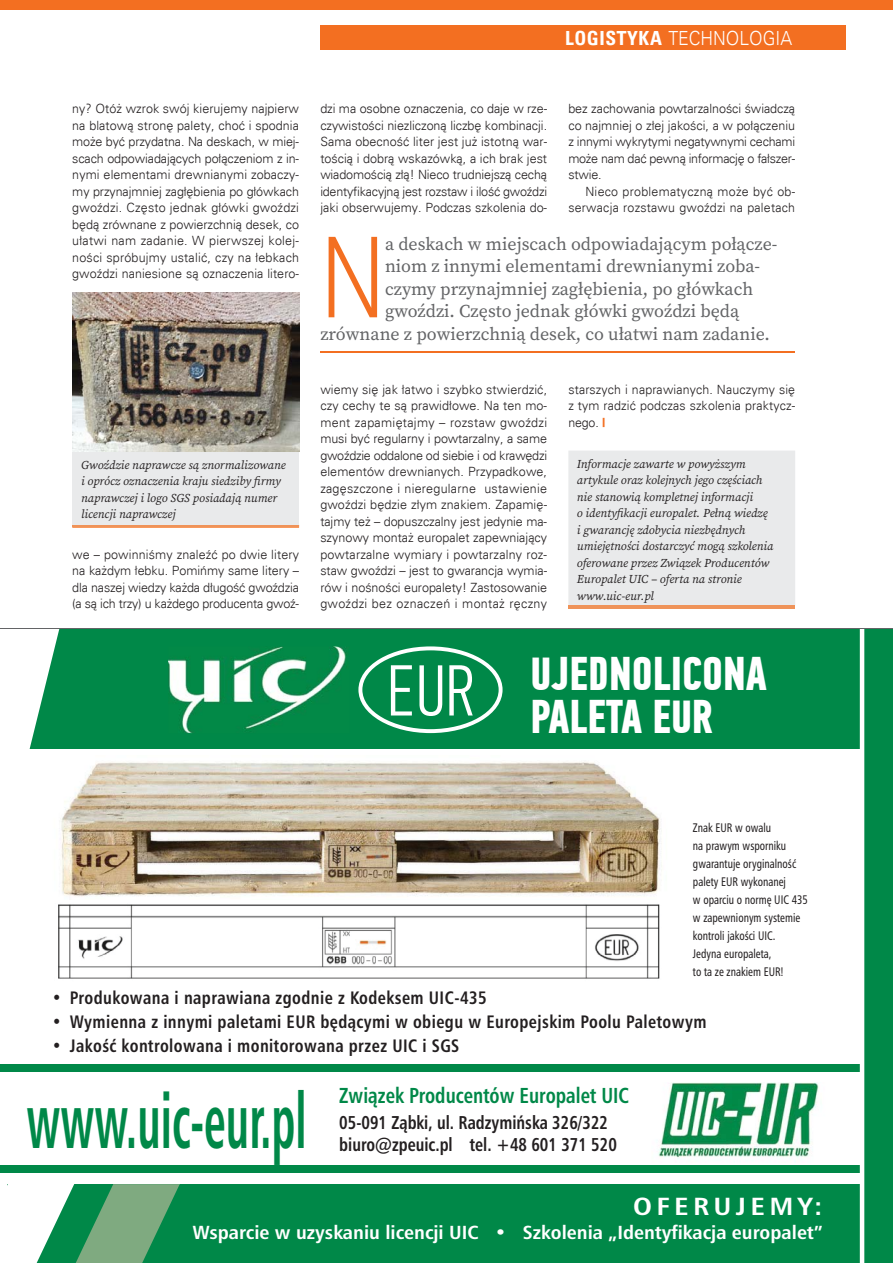
<style>
.page{position:relative;width:893px;height:1263px;background:#fff}
.page>*{position:absolute;margin:0;border:0;box-sizing:border-box;transform-origin:0 0}
.t1{font:300 111.9px "Univers";color:#f36f21;scale:.8 1}
.t2{font:700 75px "Humnst 777 Cn PL";color:#008848;scale:.58 1}
.t3{font:700 47.1px/43.3px "PF Din Text Comp Pro";color:#fff}
.t4{font:700 24px "Humnst 777 Cn PL";letter-spacing:.15em;color:#fff;scale:1.2 1}
.t5{font:700 21px "Humnst 777 Cn PL";color:#008848;scale:.9 1}
.t6{font:300 19.5px "Univers";color:#fff;scale:.9 1}
.t7{font:700 18.3px "Humnst 777 Cn PL";color:#fff;scale:1.1 1}
.t8{font:18px "Source Serif Pro";color:#636466}
.t9{font:700 18px/21.6px "Humnst 777 Cn PL";color:#231f20;scale:.9 1}
.t10{font:700 17.4px "Humnst 777 Cn PL";letter-spacing:.025em;color:#231f20;scale:.94 1}
.t11{font:300 12.75px/16.5px "Univers";letter-spacing:.005em;color:#231f20;text-align:justify}
.t12{font:italic 12px/16.5px "Source Serif Pro";color:#231f20}
.t13{font:12px/18px "Humnst 777 Cn PL";color:#231f20;scale:.88 1}
.s1{font-weight:700;font-stretch:condensed}
.s2{font-family:"Walter PRO";font-weight:700;color:#f36f21}
</style>
<div class="page">
<hr style="left:320px;top:351px;width:475px;height:2px;background:#f36f21">
<div style="left:73px;top:451px;width:226px;height:74px;background:#e9eaeb"></div>
<svg style="left:72px;top:525px;width:227px;height:3px"></svg>
<hr style="left:73px;top:525px;width:226px;height:2px;background:#ef9359">
<div style="left:320px;top:26px;width:526px;height:24px;background:#f36f21"></div>
<div style="left:0;top:0;width:893px;height:9px;background:#f36f21"></div>
<div style="left:7px;top:1184px;width:886px;height:79px;background:#008848"></div>
<svg style="left:7px;top:1184px;width:173px;height:79px"></svg>
<img style="left:58px;top:762px;width:604px;height:217px">
<img style="left:658px;top:1082px;width:161px;height:77px">
<div style="left:0;top:628px;width:893px;height:121px;background:#008848"></div>
<img style="left:168px;top:646px;width:179px;height:87px">
<svg style="left:358px;top:646px;width:145px;height:87px"></svg>
<div style="left:0;top:1064px;width:893px;height:8px;background:#008848"></div>
<div style="left:0;top:1165px;width:893px;height:8px;background:#008848"></div>
<svg style="left:0;top:629px;width:60px;height:150px"></svg>
<svg style="left:860px;top:629px;width:33px;height:634px"></svg>
<hr style="left:0;top:628px;width:893px;height:1px;background:#636466">
<img style="left:72px;top:293px;width:227px;height:158px">
<div style="left:568px;top:451px;width:227px;height:154px;background:#e9eaeb"></div>
<hr style="left:568px;top:605px;width:227px;height:3px;background:#ef9359">
<h3 class="t6" style="left:565px;top:26px;width:254px"><span class="s1">LOGISTYKA</span> TECHNOLOGIA</h3>
<p class="t11" style="left:72px;top:101px;width:228px">ny? Otóż wzrok swój kierujemy najpierw na blatową stronę palety, choć i spodnia może być przydatna. Na deskach, w miej&shy;scach odpowiadających połączeniom z in&shy;nymi elementami drewnianymi zobaczy&shy;my przynajmniej zagłębienia po główkach gwoździ. Często jednak główki gwoździ będą zrównane z powierzchnią desek, co ułatwi nam zadanie. W pierwszej kolej&shy;ności spróbujmy ustalić, czy na łebkach gwoździ naniesione są oznaczenia litero-</p>
<p class="t12" style="left:81px;top:457px;width:206px">Gwoździe naprawcze są znormalizowane i oprócz oznaczenia kraju siedziby firmy naprawczej i logo SGS posiadają numer licencji naprawczej</p>
<p class="t11" style="left:72px;top:546px;width:228px">we – powinniśmy znaleźć po dwie litery na każdym łebku. Pomińmy same litery – dla naszej wiedzy każda długość gwoździa (a są ich trzy) u każdego producenta gwoź-</p>
<p class="t11" style="left:320px;top:101px;width:228px">dzi ma osobne oznaczenia, co daje w rze&shy;czywistości niezliczoną liczbę kombinacji.<br>Sama obecność liter jest już istotną war&shy;tością i dobrą wskazówką, a ich brak jest wiadomością złą! Nieco trudniejszą cechą identyfikacyjną jest rozstaw i ilość gwoździ jaki obserwujemy. Podczas szkolenia do-</p>
<p class="t11" style="left:568px;top:101px;width:228px">bez zachowania powtarzalności świadczą co najmniej o złej jakości, a w połączeniu z innymi wykrytymi negatywnymi cechami może nam dać pewną informację o fałszer&shy;stwie.</p>
<p class="t11" style="left:568px;top:183px;width:228px;text-align:right">Nieco problematyczną może być ob&shy;serwacja rozstawu gwoździ na paletach</p>
<h1 class="t1" style="left:320px;top:210px;width:82px">N</h1>
<h3 class="t8" style="left:385px;top:235px;width:394px">a deskach w miejscach odpowiadającym połącze-</h3>
<h3 class="t8" style="left:385px;top:257px;width:377px">niom z innymi elementami drewnianymi zoba-</h3>
<h3 class="t8" style="left:385px;top:280px;width:370px">czymy przynajmniej zagłębienia, po główkach</h3>
<h3 class="t8" style="left:385px;top:302px;width:356px">gwoździ. Często jednak główki gwoździ będą</h3>
<h3 class="t8" style="left:320px;top:325px;width:451px">zrównane z powierzchnią desek, co ułatwi nam zadanie.</h3>
<p class="t11" style="left:320px;top:381px;width:228px">wiemy się jak łatwo i szybko stwierdzić, czy cechy te są prawidłowe. Na ten mo&shy;ment zapamiętajmy – rozstaw gwoździ musi być regularny i powtarzalny, a same gwoździe oddalone od siebie i od krawędzi elementów drewnianych. Przypadkowe, zagęszczone i nieregularne ustawienie gwoździ będzie złym znakiem. Zapamię&shy;tajmy też – dopuszczalny jest jedynie ma&shy;szynowy montaż europalet zapewniający powtarzalne wymiary i powtarzalny roz&shy;staw gwoździ – jest to gwarancja wymia&shy;rów i nośności europalety! Zastosowanie gwoździ bez oznaczeń i montaż ręczny</p>
<p class="t11" style="left:568px;top:381px;width:228px">starszych i naprawianych. Nauczymy się z tym radzić podczas szkolenia praktycz&shy;nego. <span class="s2">|</span></p>
<p class="t12" style="left:577px;top:457px;width:198px">Informacje zawarte w powyższym artykule oraz kolejnych jego częściach nie stanowią kompletnej informacji<br>o identyfikacji europalet. Pełną wiedzę i gwarancję zdobycia niezbędnych umiejętności dostarczyć mogą szkolenia oferowane przez Związek Producentów Europalet UIC – oferta na stronie www.uic-eur.pl</p>
<h3 class="t3" style="left:531px;top:656px;width:238px">UJEDNOLICONA<br>PALETA EUR</h3>
<p class="t13" style="left:693px;top:819px;width:132px">Znak EUR w owalu<br>na prawym wsporniku gwarantuje oryginalność palety EUR wykonanej<br>w oparciu o normę UIC 435 w zapewnionym systemie kontroli jakości UIC.<br>Jedyna europaleta,<br>to ta ze znakiem EUR!</p>
<h3 class="t10" style="left:52px;top:990px;width:464px">• Produkowana i naprawiana zgodnie z Kodeksem UIC-435</h3>
<h3 class="t10" style="left:52px;top:1013px;width:698px">• Wymienna z innymi paletami EUR będącymi w obiegu w Europejskim Poolu Paletowym</h3>
<h3 class="t10" style="left:52px;top:1037px;width:435px">• Jakość kontrolowana i monitorowana przez UIC i SGS</h3>
<h2 class="t2" style="left:26px;top:1085px;width:485px">www.uic-eur.pl</h2>
<h3 class="t5" style="left:339px;top:1085px;width:324px">Związek Producentów Europalet UIC</h3>
<h3 class="t9" style="left:339px;top:1112px;width:310px">05-091 Ząbki, ul. Radzymińska 326/322 biuro@zpeuic.pl tel. +48 601 371 520</h3>
<h3 class="t4" style="left:633px;top:1194px;width:159px">OFERUJEMY:</h3>
<h3 class="t7" style="left:193px;top:1224px;width:574px">Wsparcie w uzyskaniu licencji UIC • Szkolenia „Identyfikacja europalet”</h3>
</div>
